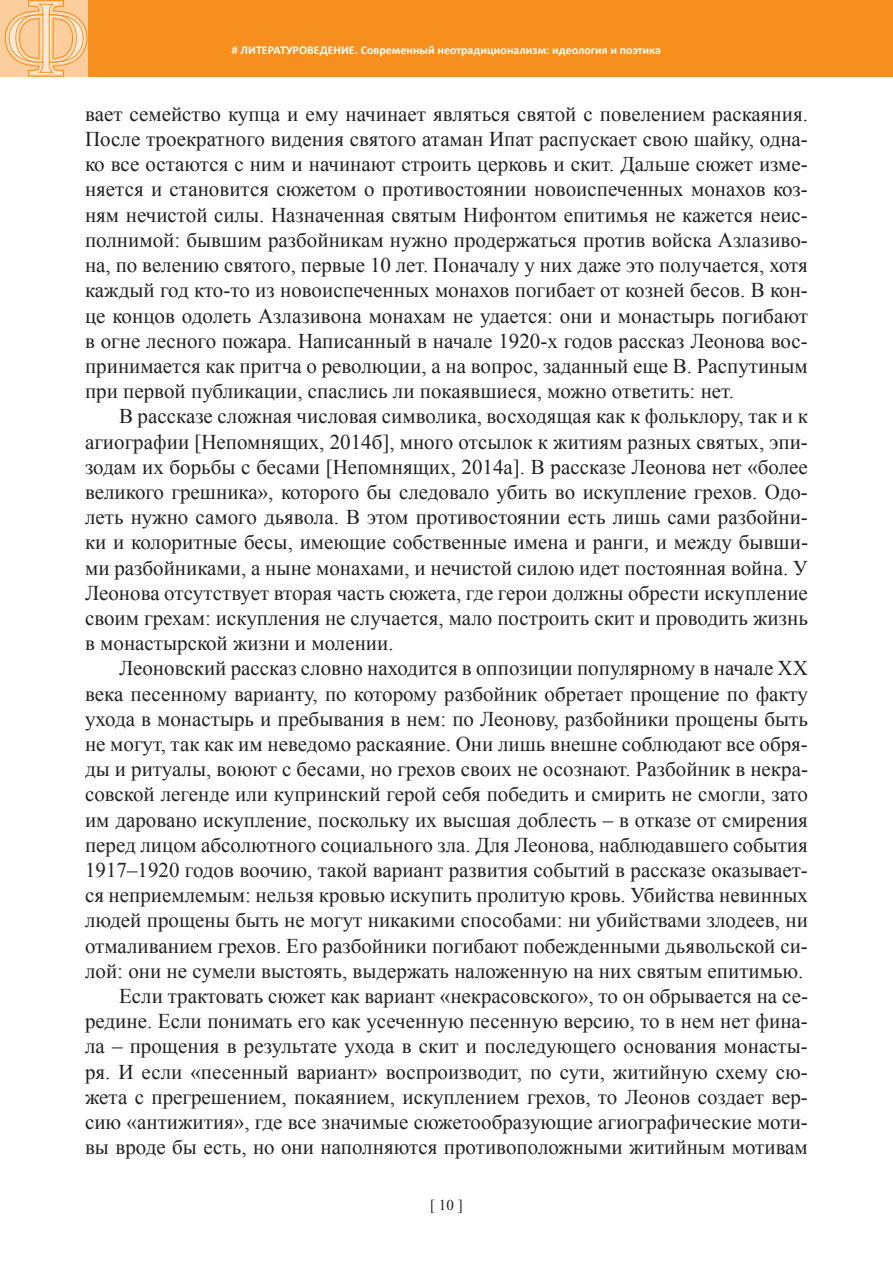
<style>
.page{position:relative;width:893px;height:1263px;background:#fff}
.page>*{position:absolute;margin:0;border:0;box-sizing:border-box;transform-origin:0 0}
.t1{font:21px/25.2px "Times New Roman";color:#231f20;text-align:justify}
.t2{font:15px "Times New Roman";color:#231f20}
.t3{font:700 12px "Calibri";color:#fff}
</style>
<div class="page">
<div style="left:0;top:0;width:893px;height:77px;background:#f68f1e"></div>
<div style="left:0;top:0;width:88px;height:77px;background:#fdce9d"></div>
<svg style="left:4px;top:0;width:84px;height:77px"></svg>
<p class="t3" style="left:232px;top:43px;width:430px"># ЛИТЕРАТУРОВЕДЕНИЕ. Современный неотрадиционализм: идеология и поэтика</p>
<p class="t1" style="left:85px;top:101px;width:724px">вает семейство купца и ему начинает являться святой с повелением раскаяния.<br>После троекратного видения святого атаман Ипат распускает свою шайку, одна&shy;ко все остаются с ним и начинают строить церковь и скит. Дальше сюжет изме&shy;няется и становится сюжетом о противостоянии новоиспеченных монахов коз&shy;ням нечистой силы. Назначенная святым Нифонтом епитимья не кажется неис&shy;полнимой: бывшим разбойникам нужно продержаться против войска Азлазиво&shy;на, по велению святого, первые 10 лет. Поначалу у них даже это получается, хотя каждый год кто-то из новоиспеченных монахов погибает от козней бесов. В кон&shy;це концов одолеть Азлазивона монахам не удается: они и монастырь погибают в огне лесного пожара. Написанный в начале 1920-х годов рассказ Леонова вос&shy;принимается как притча о революции, а на вопрос, заданный еще В. Распутиным при первой публикации, спаслись ли покаявшиеся, можно ответить: нет.</p>
<p class="t1" style="left:85px;top:403px;width:724px;text-indent:34px">В рассказе сложная числовая символика, восходящая как к фольклору, так и к агиографии [Непомнящих, 2014б], много отсылок к житиям разных святых, эпи&shy;зодам их борьбы с бесами [Непомнящих, 2014а]. В рассказе Леонова нет «более великого грешника», которого бы следовало убить во искупление грехов. Одо&shy;леть нужно самого дьявола. В этом противостоянии есть лишь сами разбойни&shy;ки и колоритные бесы, имеющие собственные имена и ранги, и между бывши&shy;ми разбойниками, а ныне монахами, и нечистой силою идет постоянная война. У Леонова отсутствует вторая часть сюжета, где герои должны обрести искупление своим грехам: искупления не случается, мало построить скит и проводить жизнь в монастырской жизни и молении.</p>
<p class="t1" style="left:85px;top:655px;width:724px;text-align:right">Леоновский рассказ словно находится в оппозиции популярному в начале ХХ века песенному варианту, по которому разбойник обретает прощение по факту ухода в монастырь и пребывания в нем: по Леонову, разбойники прощены быть не могут, так как им неведомо раскаяние. Они лишь внешне соблюдают все обря&shy;ды и ритуалы, воюют с бесами, но грехов своих не осознают. Разбойник в некра&shy;совской легенде или купринский герой себя победить и смирить не смогли, зато им даровано искупление, поскольку их высшая доблесть – в отказе от смирения перед лицом абсолютного социального зла. Для Леонова, наблюдавшего события 1917–1920 годов воочию, такой вариант развития событий в рассказе оказывает&shy;ся неприемлемым: нельзя кровью искупить пролитую кровь. Убийства невинных людей прощены быть не могут никакими способами: ни убийствами злодеев, ни отмаливанием грехов. Его разбойники погибают побежденными дьявольской си&shy;лой: они не сумели выстоять, выдержать наложенную на них святым епитимью.<br>Если трактовать сюжет как вариант «некрасовского», то он обрывается на се&shy;редине. Если понимать его как усеченную песенную версию, то в нем нет фина&shy;ла – прощения в результате ухода в скит и последующего основания монасты&shy;ря. И если «песенный вариант» воспроизводит, по сути, житийную схему сю&shy;жета с прегрешением, покаянием, искуплением грехов, то Леонов создает вер&shy;сию «антижития», где все значимые сюжетообразующие агиографические моти&shy;вы вроде бы есть, но они наполняются противоположными житийным мотивам</p>
<p class="t2" style="left:430px;top:1194px;width:34px">[ 10 ]</p>
</div>
